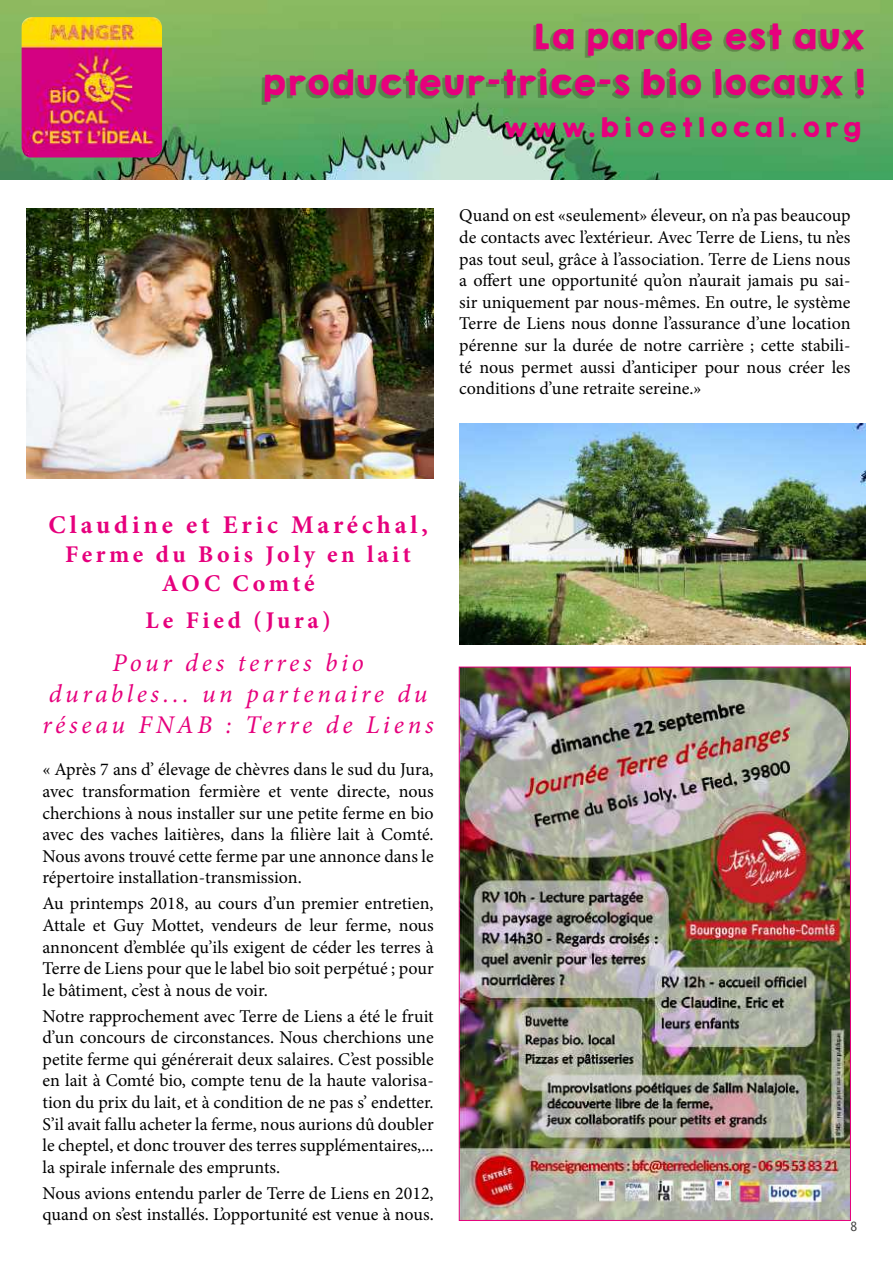
<style>
.page{position:relative;width:893px;height:1263px;background:#fff}
.page>*{position:absolute;margin:0;border:0;box-sizing:border-box;transform-origin:0 0}
.t1{font:31.5px/46.3px "KGHAPPY Solid";letter-spacing:-.01em;color:#e6007d;text-align:right}
.t2{font:italic 25.5px/30.6px "Minion Pro";letter-spacing:.14em;color:#e6007d;text-align:center}
.t3{font:700 25.5px "Minion Pro";letter-spacing:.15em;color:#e6007d}
.t4{font:700 24px/28.8px "Minion Pro";letter-spacing:.145em;color:#e6007d;text-align:center}
.t5{font:24px "KGHAPPY Solid";letter-spacing:.15em;color:#e6007d}
.t6{font:18px/21.6px "Minion Pro";color:#000;text-align:justify}
.t7{font:15px "Delicious";color:#3c3c3b}
</style>
<div class="page">
<img style="left:0;top:0;width:893px;height:179px">
<img style="left:22px;top:17px;width:140px;height:140px">
<div style="left:261px;top:25px;width:600px;height:79px;background:#15150e;opacity:.27"></div>
<img style="left:461px;top:669px;width:388px;height:550px">
<img style="left:459px;top:423px;width:406px;height:222px">
<img style="left:27px;top:208px;width:407px;height:271px">
<h1 class="t1" style="left:261px;top:13px;width:605px">La parole est aux producteur-trice-s bio locaux !</h1>
<h3 class="t5" style="left:502px;top:109px;width:360px">www.bioetlocal.org</h3>
<p class="t6" style="left:459px;top:205px;width:393px">Quand on est «seulement» éleveur, on n’a pas beaucoup de contacts avec l’extérieur. Avec Terre de Liens, tu n’es pas tout seul, grâce à l’association. Terre de Liens nous a offert une opportunité qu’on n’aurait jamais pu sai&shy;sir uniquement par nous-mêmes. En outre, le système Terre de Liens nous donne l’assurance d’une location pérenne sur la durée de notre carrière ; cette stabili&shy;té nous permet aussi d’anticiper pour nous créer les conditions d’une retraite sereine.»</p>
<h2 class="t3" style="left:48px;top:507px;width:381px">Claudine et Eric Maréchal,</h2>
<h3 class="t4" style="left:65px;top:539px;width:347px">Ferme du Bois Joly en lait<br>AOC Comté</h3>
<h3 class="t4" style="left:145px;top:606px;width:187px">Le Fied (Jura)</h3>
<h2 class="t2" style="left:43px;top:648px;width:393px">Pour des terres bio durables... un partenaire du réseau FNAB : Terre de Liens</h2>
<p class="t6" style="left:43px;top:759px;width:393px">« Après 7 ans d’ élevage de chèvres dans le sud du Jura, avec transformation fermière et vente directe, nous cherchions à nous installer sur une petite ferme en bio avec des vaches laitières, dans la filière lait à Comté.<br>Nous avons trouvé cette ferme par une annonce dans le répertoire installation-transmission.</p>
<p class="t6" style="left:43px;top:893px;width:393px">Au printemps 2018, au cours d’un premier entretien, Attale et Guy Mottet, vendeurs de leur ferme, nous annoncent d’emblée qu’ils exigent de céder les terres à Terre de Liens pour que le label bio soit perpétué ; pour le bâtiment, c’est à nous de voir.</p>
<p class="t6" style="left:43px;top:1005px;width:393px">Notre rapprochement avec Terre de Liens a été le fruit d’un concours de circonstances. Nous cherchions une petite ferme qui générerait deux salaires. C’est possible en lait à Comté bio, compte tenu de la haute valorisa&shy;tion du prix du lait, et à condition de ne pas s’ endetter.<br>S’il avait fallu acheter la ferme, nous aurions dû doubler le cheptel, et donc trouver des terres supplémentaires,... la spirale infernale des emprunts.</p>
<p class="t6" style="left:43px;top:1182px;width:393px">Nous avions entendu parler de Terre de Liens en 2012, quand on s’est installés. L’opportunité est venue à nous.</p>
<p class="t7" style="left:850px;top:1217px;width:8px">8</p>
</div>
